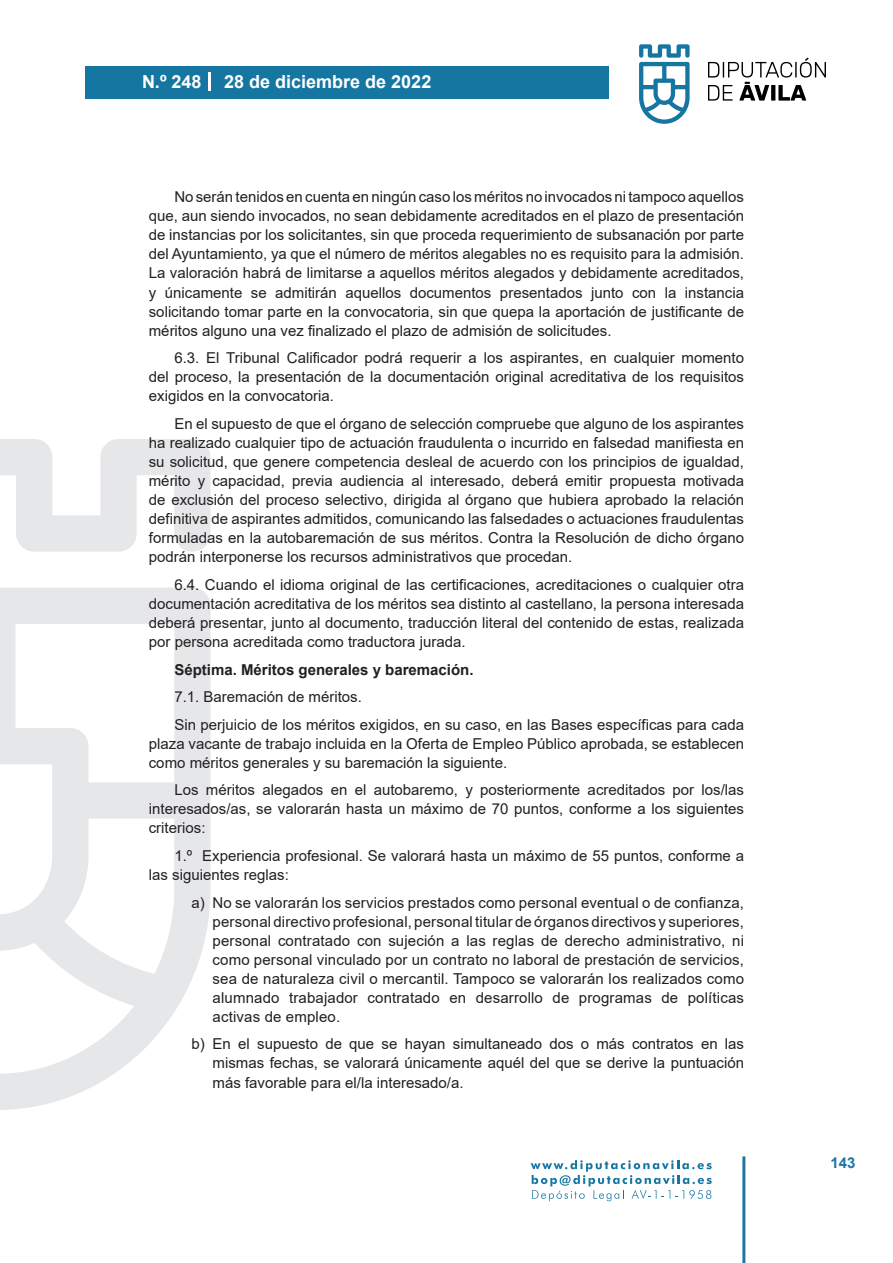
<style>
.page{position:relative;width:893px;height:1263px;background:#fff}
.page>*{position:absolute;margin:0;border:0;box-sizing:border-box;transform-origin:0 0}
.t1{font:700 18px "Arial";color:#fff}
.t2{font:15px/19px "Arial";color:#231f20;text-align:justify}
.t3{font:700 15px "Arial";color:#231f20}
.t4{font:700 15px "Arial";color:#1d76a4}
</style>
<div class="page">
<svg style="left:531px;top:1160px;width:181px;height:41px"></svg>
<div style="left:85px;top:66px;width:523px;height:33px;background:#1676a2"></div>
<svg style="left:639px;top:44px;width:51px;height:80px"></svg>
<svg style="left:708px;top:58px;width:118px;height:43px"></svg>
<hr style="left:742px;top:1156px;width:3px;height:107px;background:#1d76a4">
<svg style="left:208px;top:72px;width:2px;height:18px"></svg>
<svg style="left:0;top:439px;width:211px;height:671px"></svg>
<p class="t1" style="left:142px;top:69px;width:61px">N.º 248</p>
<p class="t1" style="left:224px;top:69px;width:209px">28 de diciembre de 2022</p>
<p class="t2" style="left:149px;top:187px;width:597px;text-indent:26px">No serán tenidos en cuenta en ningún caso los méritos no invocados ni tampoco aquellos que, aun siendo invocados, no sean debidamente acreditados en el plazo de presentación de instancias por los solicitantes, sin que proceda requerimiento de subsanación por parte del Ayuntamiento, ya que el número de méritos alegables no es requisito para la admisión.<br>La valoración habrá de limitarse a aquellos méritos alegados y debidamente acreditados, y únicamente se admitirán aquellos documentos presentados junto con la instancia solicitando tomar parte en la convocatoria, sin que quepa la aportación de justificante de méritos alguno una vez finalizado el plazo de admisión de solicitudes.</p>
<p class="t2" style="left:149px;top:348px;width:597px;text-indent:26px">6.3. El Tribunal Calificador podrá requerir a los aspirantes, en cualquier momento del proceso, la presentación de la documentación original acreditativa de los requisitos exigidos en la convocatoria.</p>
<p class="t2" style="left:149px;top:414px;width:597px;text-indent:26px">En el supuesto de que el órgano de selección compruebe que alguno de los aspirantes ha realizado cualquier tipo de actuación fraudulenta o incurrido en falsedad manifiesta en su solicitud, que genere competencia desleal de acuerdo con los principios de igualdad, mérito y capacidad, previa audiencia al interesado, deberá emitir propuesta motivada de exclusión del proceso selectivo, dirigida al órgano que hubiera aprobado la relación definitiva de aspirantes admitidos, comunicando las falsedades o actuaciones fraudulentas formuladas en la autobaremación de sus méritos. Contra la Resolución de dicho órgano podrán interponerse los recursos administrativos que procedan.</p>
<p class="t2" style="left:149px;top:575px;width:597px;text-indent:26px">6.4. Cuando el idioma original de las certificaciones, acreditaciones o cualquier otra documentación acreditativa de los méritos sea distinto al castellano, la persona interesada deberá presentar, junto al documento, traducción literal del contenido de estas, realizada por persona acreditada como traductora jurada.</p>
<p class="t3" style="left:174px;top:659px;width:301px">Séptima. Méritos generales y baremación.</p>
<p class="t2" style="left:174px;top:683px;width:571px;line-height:27.6px">7.1. Baremación de méritos.<br>Sin perjuicio de los méritos exigidos, en su caso, en las Bases específicas para cada</p>
<p class="t2" style="left:149px;top:734px;width:597px">plaza vacante de trabajo incluida en la Oferta de Empleo Público aprobada, se establecen como méritos generales y su baremación la siguiente.</p>
<p class="t2" style="left:149px;top:780px;width:597px;text-indent:26px">Los méritos alegados en el autobaremo, y posteriormente acreditados por los/las interesados/as, se valorarán hasta un máximo de 70 puntos, conforme a los siguientes criterios:</p>
<p class="t2" style="left:149px;top:846px;width:597px;text-indent:26px">1.º Experiencia profesional. Se valorará hasta un máximo de 55 puntos, conforme a las siguientes reglas:</p>
<p class="t2" style="left:213px;top:893px;width:533px;text-indent:-21px">a) No se valorarán los servicios prestados como personal eventual o de confianza, personal directivo profesional, personal titular de órganos directivos y superiores, personal contratado con sujeción a las reglas de derecho administrativo, ni como personal vinculado por un contrato no laboral de prestación de servicios, sea de naturaleza civil o mercantil. Tampoco se valorarán los realizados como alumnado trabajador contratado en desarrollo de programas de políticas activas de empleo.</p>
<p class="t2" style="left:213px;top:1034px;width:533px;text-indent:-21px">b) En el supuesto de que se hayan simultaneado dos o más contratos en las mismas fechas, se valorará únicamente aquél del que se derive la puntuación más favorable para el/la interesado/a.</p>
<p class="t4" style="left:831px;top:1152px;width:27px">143</p>
</div>
